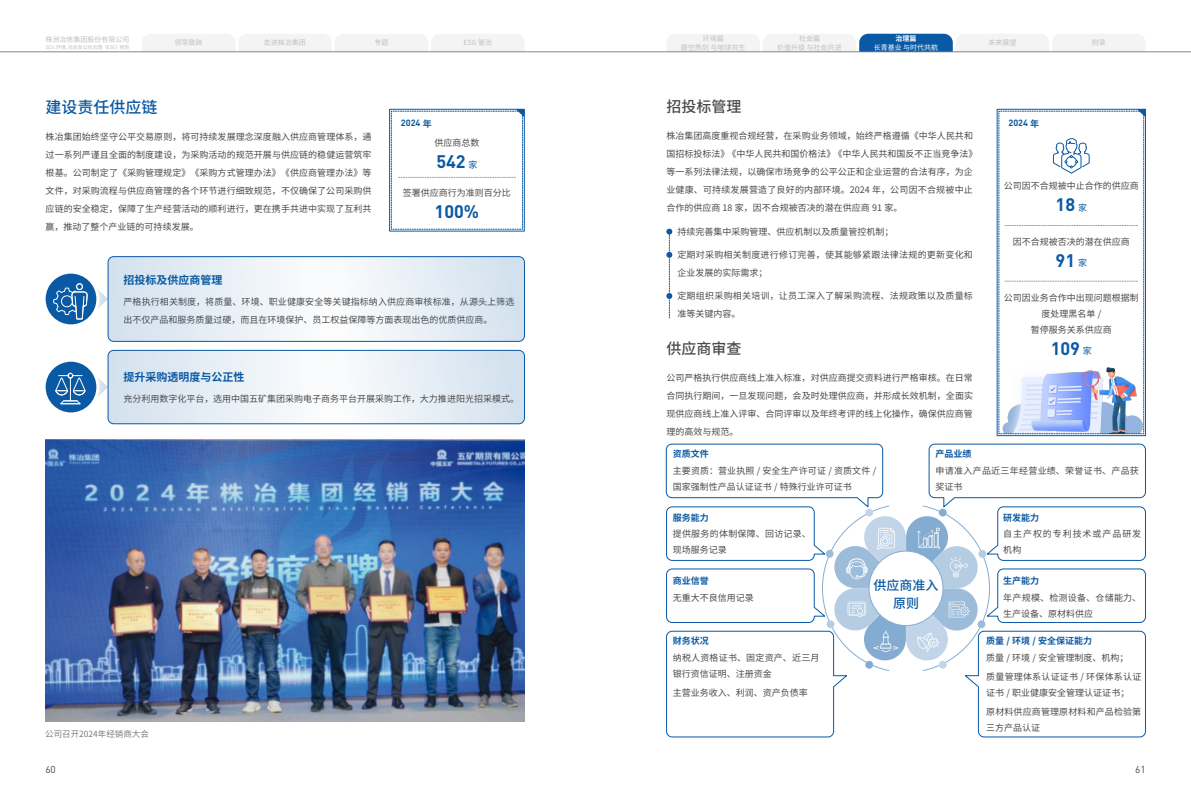
<style>
.page{position:relative;width:1191px;height:808px;background:#fff}
.page>*{position:absolute;margin:0;border:0;box-sizing:border-box;transform-origin:0 0}
.t1{font:700 18px "DIN Pro";color:#0a59a4}
.t2{font:500 16px "Source Han Sans CN";color:#0a59a4}
.t3{font:500 15px "Source Han Sans CN";color:#4c4948}
.t4{font:500 13px/18px "Source Han Sans CN";color:#0a59a4;text-align:center}
.t5{font:700 11px "Source Han Sans CN";color:#0a59a4}
.t6{font:10px "DIN Pro";color:#4c4948}
.t7{font:9px/18px "Source Han Sans CN";color:#4c4948}
.t8{font:9px/16px "Source Han Sans CN";letter-spacing:.025em;color:#4c4948}
.t9{font:9px/16px "Source Han Sans CN";letter-spacing:.03em;color:#4c4948}
.t10{font:700 9px "Source Han Sans CN";color:#0a59a4}
.t11{font:9px/16px "Source Han Sans CN";letter-spacing:.1em;color:#4c4948}
.t12{font:700 9px "DIN Pro";color:#0a59a4}
.t13{font:8.5px "Source Han Sans CN";color:#727171}
.t14{font:7px/8.4px "Source Han Sans CN";color:#bfc0c0;text-align:center}
.t15{font:7px "Source Han Sans CN";color:#fff}
.t16{font:700 7px "Source Han Sans CN";color:#fff}
.t17{font:5px "Source Han Sans CN";letter-spacing:-.025em;color:#bfc0c0}
.s1{font-family:"DIN Pro"}
.s2{font-family:"Source Han Sans CN"}
.s3{font-family:"Source Han Sans CN";font-weight:400;font-size:9px}
</style>
<div class="page">
<svg style="left:142px;top:34px;width:382px;height:18px"></svg>
<svg style="left:666px;top:34px;width:479px;height:18px"></svg>
<hr style="left:0;top:52px;width:1191px;height:1px;background:#4c4948">
<img style="left:45px;top:439px;width:479px;height:282px">
<div style="left:389px;top:109px;width:135px;height:122px;border:1px solid #0a59a4"></div>
<svg style="left:391px;top:109px;width:133px;height:121px"></svg>
<div style="left:46px;top:274px;width:50px;height:50px;background:#0a59a4;border-radius:50%"></div>
<svg style="left:96px;top:287px;width:12px;height:23px"></svg>
<svg style="left:108px;top:257px;width:416px;height:84px"></svg>
<div style="left:108px;top:256px;width:416px;height:85px;border:1px solid #0a59a4;border-radius:6px"></div>
<svg style="left:108px;top:350px;width:416px;height:74px"></svg>
<div style="left:108px;top:350px;width:416px;height:74px;border:1px solid #0a59a4;border-radius:6px"></div>
<div style="left:46px;top:362px;width:50px;height:50px;background:#0a59a4;border-radius:50%"></div>
<svg style="left:96px;top:375px;width:12px;height:24px"></svg>
<svg style="left:53px;top:279px;width:35px;height:45px"></svg>
<svg style="left:55px;top:372px;width:31px;height:33px"></svg>
<svg style="left:666px;top:229px;width:6px;height:89px"></svg>
<svg style="left:998px;top:109px;width:147px;height:326px"></svg>
<svg style="left:666px;top:444px;width:479px;height:293px"></svg>
<p class="t14" style="left:45px;top:35px;width:85px">株洲冶炼集团股份有限公司</p>
<p class="t17" style="left:45px;top:44px;width:85px"><span class="s1">2024</span> 环境、社会及公司治理（ESG）报告</p>
<p class="t16" style="left:895px;top:35px;width:22px">治理篇</p>
<p class="t15" style="left:873px;top:43px;width:66px">长青基业 与时代共航</p>
<p class="t14" style="left:681px;top:35px;width:66px">环境篇<br>碧空亮剑 与地球共生</p>
<p class="t14" style="left:777px;top:35px;width:66px">社会篇<br>价值升级 与社会共进</p>
<p class="t14" style="left:175px;top:39px;width:29px">领导致辞</p>
<p class="t14" style="left:264px;top:39px;width:43px">走进株冶集团</p>
<p class="t14" style="left:374px;top:39px;width:15px">专题</p>
<p class="t14" style="left:463px;top:39px;width:30px">ESG 管治</p>
<p class="t14" style="left:988px;top:39px;width:29px">未来展望</p>
<p class="t14" style="left:1091px;top:39px;width:15px">附录</p>
<h2 class="t2" style="left:45px;top:98px;width:113px">建设责任供应链</h2>
<p class="t7" style="left:46px;top:128px;width:327px;text-align:justify">株冶集团始终坚守公平交易原则，将可持续发展理念深度融入供应商管理体系，通过一系列严谨且全面的制度建设，为采购活动的规范开展与供应链的稳健运营筑牢根基。公司制定了《采购管理规定》《采购方式管理办法》《供应商管理办法》等文件，对采购流程与供应商管理的各个环节进行细致规范，不仅确保了公司采购供应链的安全稳定，保障了生产经营活动的顺利进行，更在携手共进中实现了互利共赢，推动了整个产业链的可持续发展。</p>
<p class="t12" style="left:401px;top:117px;width:32px">2024 <span class="s2">年</span></p>
<p class="t7" style="left:434px;top:134px;width:46px">供应商总数</p>
<h1 class="t1" style="left:436px;top:150px;width:43px">542 <span class="s3">家</span></h1>
<p class="t7" style="left:403px;top:184px;width:109px">签署供应商行为准则百分比</p>
<h1 class="t1" style="left:434px;top:199px;width:46px">100%</h1>
<p class="t5" style="left:123px;top:274px;width:100px">招投标及供应商管理</p>
<p class="t7" style="left:123px;top:292px;width:392px">严格执行相关制度，将质量、环境、职业健康安全等关键指标纳入供应商审核标准，从源头上筛选出不仅产品和服务质量过硬，而且在环境保护、员工权益保障等方面表现出色的优质供应商。</p>
<p class="t5" style="left:123px;top:371px;width:122px">提升采购透明度与公正性</p>
<p class="t7" style="left:123px;top:390px;width:397px">充分利用数字化平台，选用中国五矿集团采购电子商务平台开展采购工作，大力推进阳光招采模式。</p>
<p class="t13" style="left:45px;top:730px;width:105px">公司召开2024年经销商大会</p>
<h3 class="t3" style="left:666px;top:98px;width:76px">招投标管理</h3>
<p class="t7" style="left:666px;top:127px;width:312px">株冶集团高度重视合规经营，在采购业务领域，始终严格遵循《中华人民共和国招标投标法》《中华人民共和国价格法》《中华人民共和国反不正当竞争法》等一系列法律法规，以确保市场竞争的公平公正和企业运营的合法有序，为企业健康、可持续发展营造了良好的内部环境。2024 年，公司因不合规被中止合作的供应商 18 家，因不合规被否决的潜在供应商 91 家。</p>
<p class="t7" style="left:677px;top:223px;width:217px">持续完善集中采购管理、供应机制以及质量管控机制；</p>
<p class="t8" style="left:677px;top:246px;width:297px;line-height:18px">定期对采购相关制度进行修订完善，使其能够紧跟法律法规的更新变化和企业发展的实际需求；</p>
<p class="t9" style="left:677px;top:287px;width:297px;line-height:18px">定期组织采购相关培训，让员工深入了解采购流程、法规政策以及质量标准等关键内容。</p>
<h3 class="t3" style="left:666px;top:340px;width:76px">供应商审查</h3>
<p class="t7" style="left:666px;top:369px;width:308px;text-align:justify">公司严格执行供应商线上准入标准，对供应商提交资料进行严格审核。在日常合同执行期间，一旦发现问题，会及时处理供应商，并形成长效机制，全面实现供应商线上准入评审、合同评审以及年终考评的线上化操作，确保供应商管理的高效与规范。</p>
<p class="t12" style="left:1008px;top:117px;width:32px">2024 <span class="s2">年</span></p>
<p class="t7" style="left:1003px;top:177px;width:137px">公司因不合规被中止合作的供应商</p>
<h1 class="t1" style="left:1055px;top:193px;width:33px">18 <span class="s3">家</span></h1>
<p class="t7" style="left:1012px;top:233px;width:118px">因不合规被否决的潜在供应商</p>
<h1 class="t1" style="left:1055px;top:248px;width:33px">91 <span class="s3">家</span></h1>
<p class="t7" style="left:1003px;top:289px;width:136px;line-height:16px;text-align:center">公司因业务合作中出现问题根据制度处理黑名单 /<br>暂停服务关系供应商</p>
<h1 class="t1" style="left:1050px;top:336px;width:43px">109 <span class="s3">家</span></h1>
<p class="t10" style="left:673px;top:449px;width:37px">资质文件</p>
<p class="t7" style="left:673px;top:463px;width:205px;line-height:16px">主要资质：营业执照 / 安全生产许可证 / 资质文件 /国家强制性产品认证证书 / 特殊行业许可证书</p>
<p class="t10" style="left:673px;top:513px;width:37px">服务能力</p>
<p class="t8" style="left:673px;top:526px;width:140px">提供服务的体制保障、回访记录、现场服务记录</p>
<p class="t10" style="left:935px;top:449px;width:37px">产品业绩</p>
<p class="t9" style="left:935px;top:463px;width:205px">申请准入产品近三年经营业绩、荣誉证书、产品获奖证书</p>
<p class="t10" style="left:1003px;top:513px;width:37px">研发能力</p>
<p class="t11" style="left:1003px;top:526px;width:139px">自主产权的专利技术或产品研发机构</p>
<p class="t10" style="left:673px;top:576px;width:37px">商业信誉</p>
<p class="t7" style="left:673px;top:589px;width:82px">无重大不良信用记录</p>
<p class="t10" style="left:673px;top:636px;width:37px">财务状况</p>
<p class="t8" style="left:673px;top:650px;width:148px">纳税人资格证书、固定资产、近三月银行资信证明、注册资金</p>
<p class="t7" style="left:673px;top:684px;width:136px">主营业务收入、利润、资产负债率</p>
<h3 class="t4" style="left:873px;top:576px;width:66px">供应商准入原则</h3>
<p class="t10" style="left:1003px;top:576px;width:37px">生产能力</p>
<p class="t9" style="left:1003px;top:590px;width:139px">年产规模、检测设备、仓储能力、生产设备、原材料供应</p>
<p class="t10" style="left:986px;top:636px;width:107px">质量 / 环境 / 安全保证能力</p>
<p class="t8" style="left:986px;top:648px;width:157px;line-height:18.8px">质量 / 环境 / 安全管理制度、机构；<br>质量管理体系认证证书 / 环保体系认证</p>
<p class="t7" style="left:986px;top:683px;width:157px;line-height:18.8px">证书 / 职业健康安全管理认证证书；<br>原材料供应商管理原材料和产品检验第</p>
<p class="t7" style="left:986px;top:718px;width:55px">三方产品认证</p>
<p class="t6" style="left:45px;top:763px;width:12px">60</p>
<p class="t6" style="left:1135px;top:763px;width:12px">61</p>
</div>
